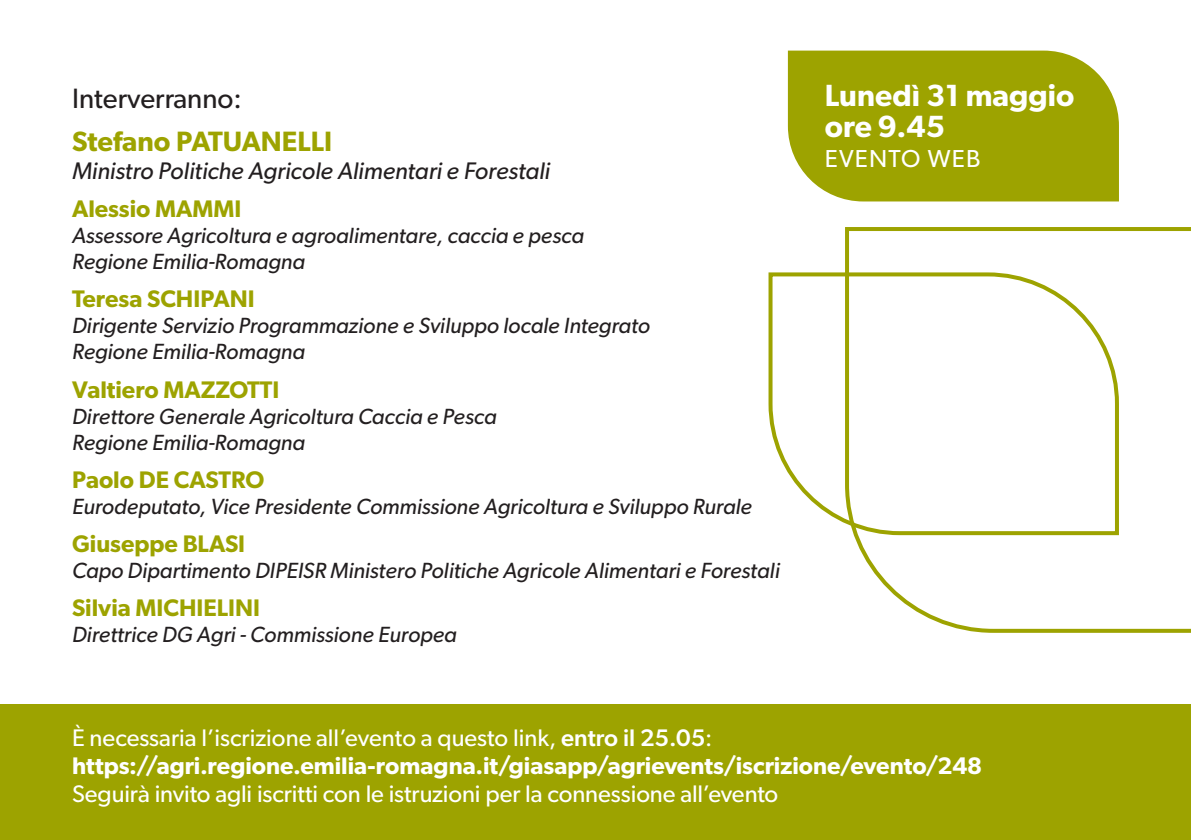
<style>
.page{position:relative;width:1191px;height:840px;background:#fff}
.page>*{position:absolute;margin:0;border:0;box-sizing:border-box;transform-origin:0 0}
.t1{font:600 30.8px "Gibson";color:#fff}
.t2{font:600 28px "Gibson";color:#9da300}
.t3{font:28px "Gibson";color:#231f20}
.t4{font:24.6px "Gibson";letter-spacing:.05em;color:#fff}
.t5{font:24px "Gibson";color:#fff}
.t6{font:600 24px "Gibson";color:#9da300}
.t7{font:600 24px "Gibson";color:#fff}
.t8{font:italic 24px "Gibson";color:#231f20}
.t9{font:italic 22px/26px "Gibson";color:#231f20}
.s1{font-weight:500}
</style>
<div class="page">
<div style="left:0;top:704px;width:1191px;height:135px;background:#9da300"></div>
<div style="left:788px;top:51px;width:331px;height:150px;background:#9da300"></div>
<svg style="left:845px;top:227px;width:346px;height:406px"></svg>
<svg style="left:768px;top:270px;width:353px;height:267px"></svg>
<p class="t3" style="left:72px;top:81px;width:171px">Interverranno:</p>
<p class="t2" style="left:72px;top:124px;width:262px">Stefano PATUANELLI</p>
<p class="t8" style="left:72px;top:156px;width:479px">Ministro Politiche Agricole Alimentari e Forestali</p>
<p class="t6" style="left:72px;top:194px;width:171px">Alessio MAMMI</p>
<p class="t9" style="left:72px;top:222px;width:513px">Assessore Agricoltura e agroalimentare, caccia e pesca<br>Regione Emilia-Romagna</p>
<p class="t6" style="left:72px;top:284px;width:184px">Teresa SCHIPANI</p>
<p class="t9" style="left:72px;top:312px;width:579px">Dirigente Servizio Programmazione e Sviluppo locale Integrato<br>Regione Emilia‑Romagna</p>
<p class="t6" style="left:72px;top:374px;width:209px">Valtiero MAZZOTTI</p>
<p class="t9" style="left:72px;top:402px;width:426px">Direttore Generale Agricoltura Caccia e Pesca<br>Regione Emilia-Romagna</p>
<p class="t6" style="left:72px;top:465px;width:194px">Paolo DE CASTRO</p>
<p class="t9" style="left:72px;top:492px;width:681px">Eurodeputato, Vice Presidente Commissione Agricoltura e Sviluppo Rurale</p>
<p class="t6" style="left:72px;top:529px;width:175px">Giuseppe BLASI</p>
<p class="t9" style="left:72px;top:557px;width:709px">Capo Dipartimento DIPEISR Ministero Politiche Agricole Alimentari e Forestali</p>
<p class="t6" style="left:72px;top:593px;width:189px">Silvia MICHIELINI</p>
<p class="t9" style="left:72px;top:621px;width:386px">Direttrice DG Agri - Commissione Europea</p>
<p class="t1" style="left:824px;top:77px;width:251px">Lunedì 31 maggio</p>
<p class="t1" style="left:824px;top:107px;width:122px">ore 9.45</p>
<p class="t4" style="left:824px;top:144px;width:157px">EVENTO WEB</p>
<p class="t5" style="left:72px;top:722px;width:642px">È necessaria l’iscrizione all’evento a questo link, <span class="s1">entro il 25.05</span>:</p>
<p class="t7" style="left:72px;top:750px;width:911px">https://agri.regione.emilia-romagna.it/giasapp/agrievents/iscrizione/evento/248</p>
<p class="t5" style="left:72px;top:778px;width:708px">Seguirà invito agli iscritti con le istruzioni per la connessione all’evento</p>
</div>
